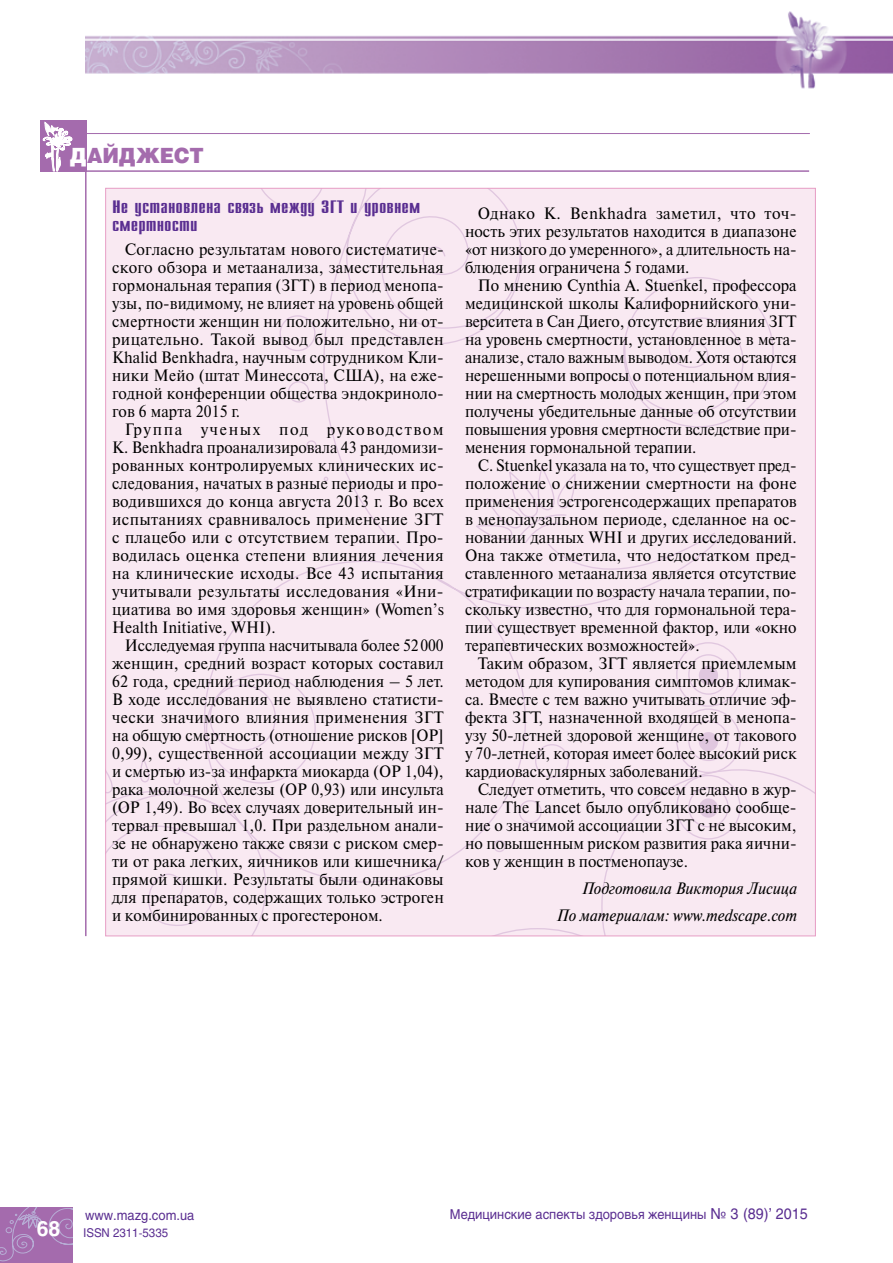
<style>
.page{position:relative;width:893px;height:1263px;background:#fff}
.page>*{position:absolute;margin:0;border:0;box-sizing:border-box;transform-origin:0 0}
.t1{font:900 21px "Helios";color:#a46bad;scale:.95 1}
.t2{font:18px/18px "Compact C";color:#5a2e91;scale:1.5 1}
.t3{font:16.5px/18px "Newton C";color:#000;text-align:justify;scale:.94 1}
.t4{font:16.5px/18px "Newton C";color:#000;text-align:justify;scale:.96 1}
.t5{font:16.5px/18px "Newton C";letter-spacing:.02em;color:#000}
.t6{font:16.5px/18px "Newton C";color:#000;text-align:justify}
.t7{font:16.5px/18px "Newton C";color:#000;text-align:justify;scale:.95 1}
.t8{font:italic 16.5px/27px "Newton C";color:#000;text-align:right;scale:.95 1}
.t9{font:13.5px "Helios";color:#5a2e91;scale:.95 1}
.t10{font:12px "Helios";color:#5a2e91;scale:.95 1}
.s1{color:#fff}
.s2{font-weight:700;font-size:21px;color:#fff}
.s3{font-size:15px}
</style>
<div class="page">
<img style="left:85px;top:11px;width:808px;height:78px">
<svg style="left:0;top:1208px;width:72px;height:54px;background:#a673b2"></svg>
<div style="left:107px;top:190px;width:707px;height:744px;background:#f9e9f2"></div>
<hr style="left:87px;top:133px;width:723px;height:1px;background:#a46bad">
<hr style="left:87px;top:170px;width:722px;height:2px;background:#a46bad">
<hr style="left:85px;top:143px;width:2px;height:793px;background:#a46bad">
<div style="left:40px;top:121px;width:47px;height:51px;background:#a46bad"></div>
<svg style="left:42px;top:122px;width:31px;height:50px"></svg>
<p class="t1" style="left:70px;top:143px;width:143px"><span class="s1">Д</span>АЙДЖЕСТ</p>
<p class="t2" style="left:112px;top:198px;width:207px">Не установлена связь между ЗГТ и уровнем смертности</p>
<p class="t4" style="left:112px;top:240px;width:347px;text-indent:13px">Согласно результатам нового систематиче&shy;ского обзора и метаанализа, заместительная гормональная терапия (ЗГТ) в период менопа&shy;узы, по-видимому, не влияет на уровень общей смертности женщин ни положительно, ни от&shy;рицательно. Такой вывод был представлен Khalid Benkhadra, научным сотрудником Кли&shy;ники Мейо (штат Минессота, США), на еже&shy;годной конференции общества эндокриноло&shy;гов 6 марта 2015 г.</p>
<p class="t5" style="left:112px;top:420px;width:333px;text-indent:13px">Группа ученых под руководством К. Benkhadra проанализировала 43 рандомизи&shy;рованных контролируемых клинических ис&shy;следования, начатых в разные периоды и про&shy;водившихся до конца августа 2013 г. Во всех испытаниях сравнивалось применение ЗГТ с плацебо или с отсутствием терапии. Про&shy;водилась оценка степени влияния лечения на клинические исходы. Все 43 испытания учитывали результаты исследования «Ини&shy;циатива во имя здоровья женщин» (Women’s Health Initiative, WHI).</p>
<p class="t3" style="left:112px;top:636px;width:355px;text-indent:13px">Исследуемая группа насчитывала более 52000 женщин, средний возраст которых составил 62 года, средний период наблюдения – 5 лет.<br>В ходе исследования не выявлено статисти&shy;чески значимого влияния применения ЗГТ на общую смертность (отношение рисков [ОР] 0,99), существенной ассоциации между ЗГТ и смертью из-за инфаркта миокарда (ОР 1,04), рака молочной железы (ОР 0,93) или инсульта (ОР 1,49). Во всех случаях доверительный ин&shy;тервал превышал 1,0. При раздельном анали&shy;зе не обнаружено также связи с риском смер&shy;ти от рака легких, яичников или кишечника/ прямой кишки. Результаты были одинаковы для препаратов, содержащих только эстроген и комбинированных с прогестероном.</p>
<p class="t6" style="left:465px;top:204px;width:333px;text-indent:13px">Однако К. Benkhadra заметил, что точ&shy;ность этих результатов находится в диапазоне «от низкого до умеренного», а длительность на&shy;блюдения ограничена 5 годами.</p>
<p class="t4" style="left:465px;top:276px;width:347px;text-align:left;text-indent:13px">По мнению Cynthia A. Stuenkel, профессора медицинской школы Калифорнийского уни&shy;верситета в Сан Диего, отсутствие влияния ЗГТ на уровень смертности, установленное в мета&shy;анализе, стало важным выводом. Хотя остаются нерешенными вопросы о потенциальном влия&shy;нии на смертность молодых женщин, при этом получены убедительные данные об отсутствии повышения уровня смертности вследствие при&shy;менения гормональной терапии.</p>
<p class="t3" style="left:465px;top:456px;width:354px;text-indent:13px">C. Stuenkel указала на то, что существует пред&shy;положение о снижении смертности на фоне применения эстрогенсодержащих препаратов в менопаузальном периоде, сделанное на ос&shy;новании данных WHI и других исследований.<br>Она также отметила, что недостатком пред&shy;ставленного метаанализа является отсутствие стратификации по возрасту начала терапии, по&shy;скольку известно, что для гормональной тера&shy;пии существует временной фактор, или «окно терапевтических возможностей».</p>
<p class="t6" style="left:465px;top:654px;width:333px;text-indent:13px">Таким образом, ЗГТ является приемлемым методом для купирования симптомов климак&shy;са. Вместе с тем важно учитывать отличие эф&shy;фекта ЗГТ, назначенной входящей в менопа&shy;узу 50-летней здоровой женщине, от такового у 70-летней, которая имеет более высокий риск кардиоваскулярных заболеваний.</p>
<p class="t7" style="left:465px;top:780px;width:351px;text-indent:13px">Следует отметить, что совсем недавно в жур&shy;нале The Lancet было опубликовано сообще&shy;ние о значимой ассоциации ЗГТ с не высоким, но повышенным риском развития рака яични&shy;ков у женщин в постменопаузе.</p>
<p class="t8" style="left:556px;top:875px;width:254px">Подготовила Виктория Лисица<br>По материалам: www.medscape.com</p>
<p class="t9" style="left:85px;top:1207px;width:117px">www.mazg.com.ua</p>
<p class="t10" style="left:37px;top:1225px;width:140px"><span class="s2">68</span> ISSN 2311-5335</p>
<p class="t9" style="left:450px;top:1206px;width:378px">Медицинские аспекты здоровья женщины <span class="s3">№ 3 (89)’ 2015</span></p>
</div>
